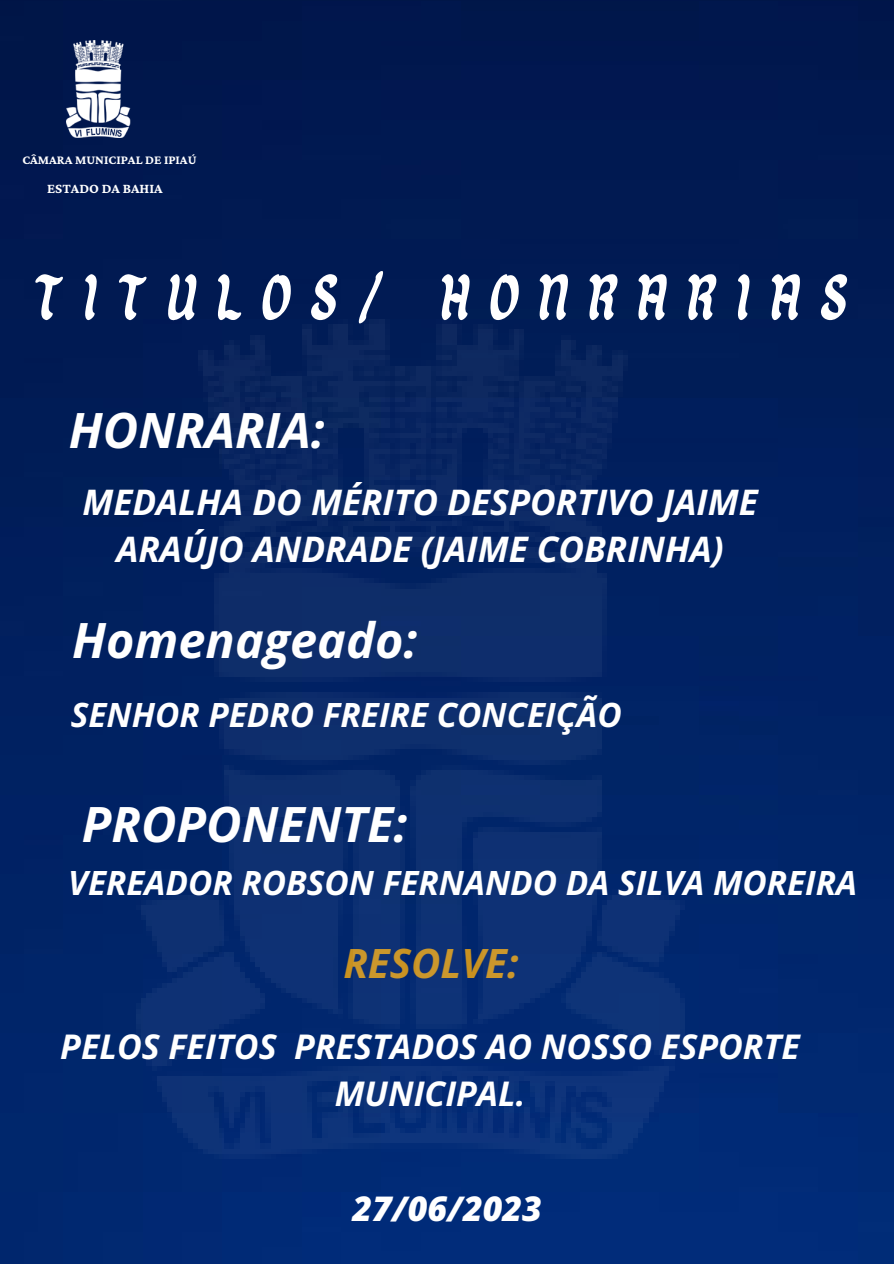
<style>
.page{position:relative;width:894px;height:1264px;background:#fff}
.page>*{position:absolute;margin:0;border:0;box-sizing:border-box;transform-origin:0 0}
.t1{font:64.5px "Dangwa Free";letter-spacing:.275em;color:#fff}
.t2{font:italic 700 48.6px "Open Sans";color:#fff}
.t3{font:italic 700 40.35px "Open Sans";color:#c89120}
.t4{font:italic 700 35.1px/47.5px "Open Sans";color:#fff;text-align:center}
.t5{font:italic 700 33.9px/46.5px "Open Sans";color:#fff;text-align:center}
.t6{font:italic 800 33.9px "Open Sans";color:#fff}
.t7{font:italic 700 33.3px "Open Sans";color:#fff}
.t8{font:700 14.25px "Crimson Pro";color:#fff}
.t9{font:700 13.05px "Crimson Pro";color:#fff}
</style>
<div class="page">
<img style="left:0;top:0;width:893px;height:1263px">
<img style="left:66px;top:41px;width:70px;height:97px">
<img style="left:136px;top:319px;width:598px;height:839px">
<p class="t9" style="left:22px;top:153px;width:176px">CÂMARA MUNICIPAL DE IPIAÚ</p>
<p class="t8" style="left:47px;top:180px;width:117px">ESTADO DA BAHIA</p>
<p class="t1" style="left:33px;top:271px;width:816px">TITULOS/ HONRARIAS</p>
<p class="t2" style="left:69px;top:395px;width:257px">HONRARIA:</p>
<p class="t4" style="left:82px;top:477px;width:676px">MEDALHA DO MÉRITO DESPORTIVO JAIME<br>ARAÚJO ANDRADE (JAIME COBRINHA)</p>
<p class="t2" style="left:72px;top:605px;width:346px">Homenageado:</p>
<p class="t7" style="left:71px;top:691px;width:552px">SENHOR PEDRO FREIRE CONCEIÇÃO</p>
<p class="t2" style="left:82px;top:789px;width:327px">PROPONENTE:</p>
<p class="t7" style="left:68px;top:859px;width:790px">VEREADOR ROBSON FERNANDO DA SILVA MOREIRA</p>
<p class="t3" style="left:343px;top:934px;width:177px">RESOLVE:</p>
<p class="t5" style="left:60px;top:1022px;width:740px">PELOS FEITOS PRESTADOS AO NOSSO ESPORTE<br>MUNICIPAL.</p>
<p class="t6" style="left:352px;top:1184px;width:191px">27/06/2023</p>
</div>
